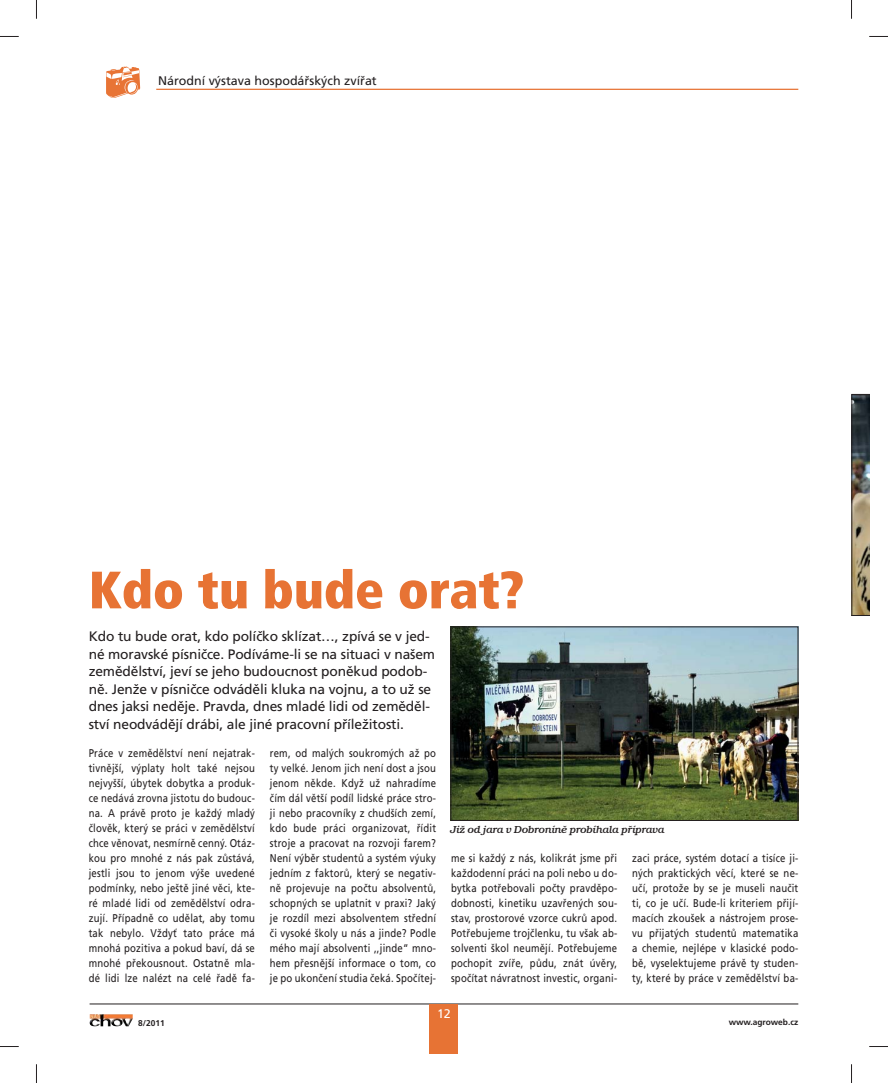
<style>
.page{position:relative;width:888px;height:1083px;background:#fff}
.page>*{position:absolute;margin:0;border:0;box-sizing:border-box;transform-origin:0 0}
.t1{font:900 condensed 52.5px "Frutiger CE";color:#e77334}
.t2{font:13.75px/17.5px "Frutiger CE";letter-spacing:-.01em;color:#231f20}
.t3{font:12.5px "Frutiger CE";color:#231f20}
.t4{font:12.5px "Frutiger CE";color:#fff}
.t5{font:11.25px/15px "Frutiger CE";letter-spacing:.02em;color:#231f20;text-align:justify;scale:.85 1}
.t6{font:italic 500 10.38px "Bookman Itc TEE";color:#231f20}
.t7{font:700 8.38px "Frutiger CE";color:#231f20}
</style>
<div class="page">
<hr style="left:156px;top:89px;width:642px;height:1px;background:#e77334">
<hr style="left:90px;top:1004px;width:708px;height:1px;background:#231f20">
<div style="left:430px;top:1004px;width:28px;height:49px;background:#e77334"></div>
<img style="left:95px;top:1014px;width:38px;height:6px">
<img style="left:106px;top:66px;width:34px;height:32px">
<img style="left:453px;top:628px;width:343px;height:191px">
<div style="left:451px;top:626px;width:347px;height:195px;border:1px solid #231f20"></div>
<img style="left:851px;top:394px;width:18px;height:222px">
<svg style="left:0;top:36px;width:19px;height:1px"></svg>
<svg style="left:869px;top:36px;width:19px;height:1px"></svg>
<svg style="left:0;top:1046px;width:19px;height:1px"></svg>
<svg style="left:869px;top:1046px;width:19px;height:1px"></svg>
<svg style="left:36px;top:0;width:1px;height:19px"></svg>
<svg style="left:36px;top:1064px;width:1px;height:19px"></svg>
<svg style="left:851px;top:0;width:1px;height:19px"></svg>
<svg style="left:851px;top:1064px;width:1px;height:19px"></svg>
<p class="t3" style="left:158px;top:74px;width:220px">Národní výstava hospodářských zvířat</p>
<h1 class="t1" style="left:89px;top:565px;width:437px">Kdo tu bude orat?</h1>
<p class="t2" style="left:89px;top:629px;width:348px">Kdo tu bude orat, kdo políčko sklízat…, zpívá se v jed&shy;né moravské písničce. Podíváme-li se na situaci v našem zemědělství, jeví se jeho budoucnost poněkud podob&shy;ně. Jenže v písničce odváděli kluka na vojnu, a to už se dnes jaksi neděje. Pravda, dnes mladé lidi od zeměděl&shy;ství neodvádějí drábi, ale jiné pracovní příležitosti.</p>
<p class="t5" style="left:89px;top:746px;width:197px">Práce v zemědělství není nejatrak&shy;tivnější, výplaty holt také nejsou nejvyšší, úbytek dobytka a produk&shy;ce nedává zrovna jistotu do budouc&shy;na. A právě proto je každý mladý člověk, který se práci v zemědělství chce věnovat, nesmírně cenný. Otáz&shy;kou pro mnohé z nás pak zůstává, jestli jsou to jenom výše uvedené podmínky, nebo ještě jiné věci, kte&shy;ré mladé lidi od zemědělství odra&shy;zují. Případně co udělat, aby tomu tak nebylo. Vždyť tato práce má mnohá pozitiva a pokud baví, dá se mnohé překousnout. Ostatně mla&shy;dé lidi lze nalézt na celé řadě fa-</p>
<p class="t5" style="left:270px;top:746px;width:197px">rem, od malých soukromých až po ty velké. Jenom jich není dost a jsou jenom někde. Když už nahradíme čím dál větší podíl lidské práce stro&shy;ji nebo pracovníky z chudších zemí, kdo bude práci organizovat, řídit stroje a pracovat na rozvoji farem?<br>Není výběr studentů a systém výuky jedním z faktorů, který se negativ&shy;ně projevuje na počtu absolventů, schopných se uplatnit v praxi? Jaký je rozdíl mezi absolventem střední či vysoké školy u nás a jinde? Podle mého mají absolventi ,,jinde“ mno&shy;hem přesnější informace o tom, co je po ukončení studia čeká. Spočítej-</p>
<p class="t6" style="left:451px;top:824px;width:215px">Již od jara v Dobroníně probíhala příprava</p>
<p class="t5" style="left:451px;top:851px;width:197px">me si každý z nás, kolikrát jsme při každodenní práci na poli nebo u do&shy;bytka potřebovali počty pravděpo&shy;dobnosti, kinetiku uzavřených sou&shy;stav, prostorové vzorce cukrů apod.<br>Potřebujeme trojčlenku, tu však ab&shy;solventi škol neumějí. Potřebujeme pochopit zvíře, půdu, znát úvěry, spočítat návratnost investic, organi-</p>
<p class="t5" style="left:632px;top:851px;width:197px">zaci práce, systém dotací a tisíce ji&shy;ných praktických věcí, které se ne&shy;učí, protože by se je museli naučit ti, co je učí. Bude-li kriteriem přijí&shy;macích zkoušek a nástrojem prose&shy;vu přijatých studentů matematika a chemie, nejlépe v klasické podo&shy;bě, vyselektujeme právě ty studen&shy;ty, které by práce v zemědělství ba-</p>
<p class="t7" style="left:138px;top:1018px;width:28px">8/2011</p>
<p class="t4" style="left:437px;top:1007px;width:15px">12</p>
<p class="t7" style="left:729px;top:1018px;width:71px">www.agroweb.cz</p>
</div>
